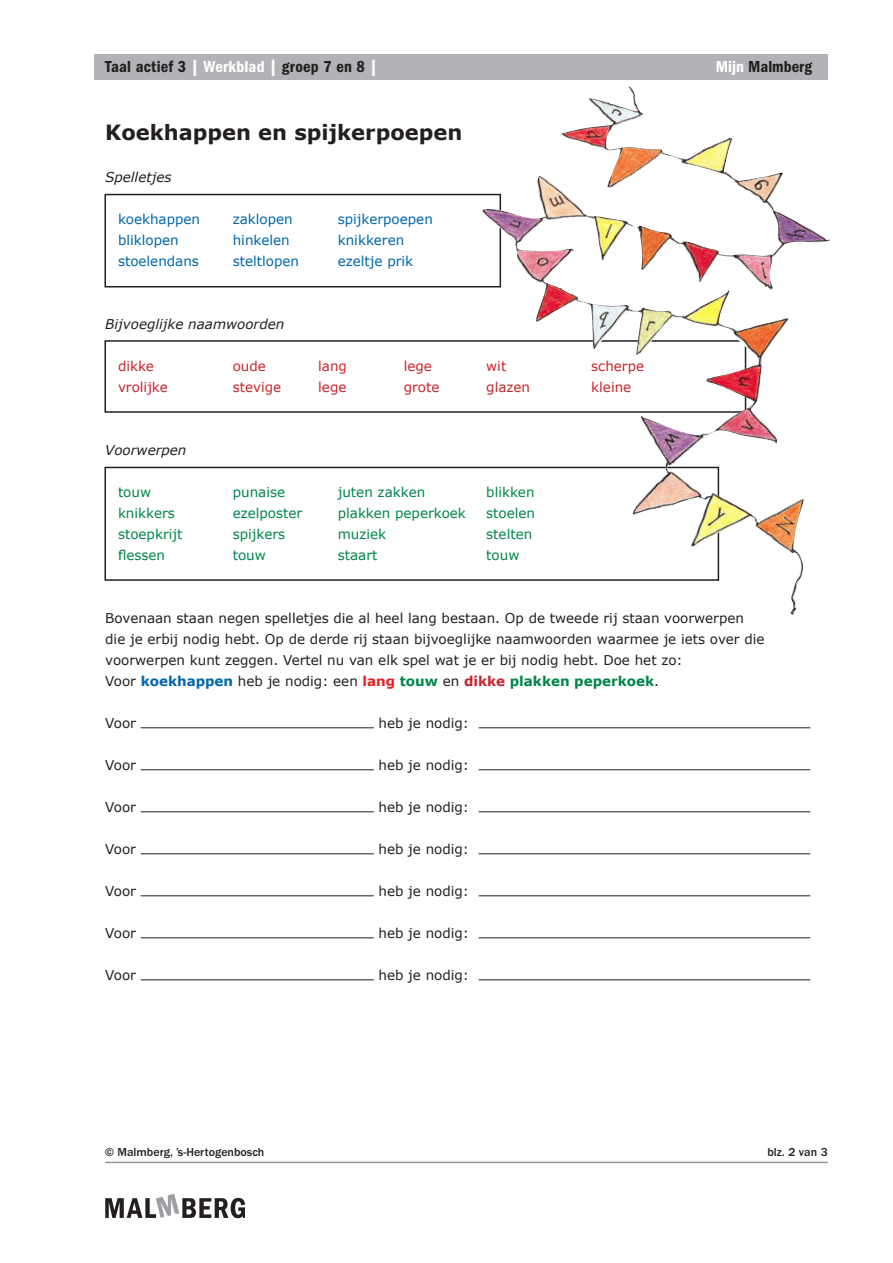
<style>
.page{position:relative;width:893px;height:1263px;background:#fff}
.page>*{position:absolute;margin:0;border:0;box-sizing:border-box;transform-origin:0 0}
.Platte_tekst{font:700 21px "Verdana";color:#231f20}
.t1{font:16.5px "ITC Franklin Gothic Std Dm Cd";letter-spacing:.01em;color:#231f20}
.Platte_tekst-2{font:13.5px/21px "Verdana";color:#231f20}
.Platte_tekst-3{font:13.5px "Verdana";color:#00854a}
.Platte_tekst-4{font:13.5px "Verdana";color:#0067aa}
.Platte_tekst-5{font:13.5px "Verdana";color:#c8242b}
.Platte_tekst-6{font:italic 13.5px "Verdana";color:#231f20}
.t2{font:500 12px "ITC Franklin Gothic Std";color:#231f20}
.s1{color:#fff}
.s2{font-weight:700;color:#0067aa}
.s3{font-weight:700;color:#ee1d23}
.s4{font-weight:700;color:#00854a}
.s5{font-weight:700;color:#c8242b}
</style>
<div class="page">
<svg style="left:105px;top:1194px;width:140px;height:24px"></svg>
<hr style="left:105px;top:1162px;width:723px;height:1px;background:#939598">
<div style="left:95px;top:54px;width:733px;height:25px;background:#b2b3b7"></div>
<hr style="left:141px;top:727px;width:233px;height:1px;background:#231f20">
<hr style="left:479px;top:727px;width:331px;height:1px;background:#231f20">
<hr style="left:141px;top:769px;width:233px;height:1px;background:#231f20">
<hr style="left:479px;top:769px;width:331px;height:1px;background:#231f20">
<hr style="left:141px;top:811px;width:233px;height:1px;background:#231f20">
<hr style="left:479px;top:811px;width:331px;height:1px;background:#231f20">
<hr style="left:141px;top:853px;width:233px;height:1px;background:#231f20">
<hr style="left:479px;top:853px;width:331px;height:1px;background:#231f20">
<hr style="left:141px;top:895px;width:233px;height:1px;background:#231f20">
<hr style="left:479px;top:895px;width:331px;height:1px;background:#231f20">
<hr style="left:141px;top:937px;width:233px;height:1px;background:#231f20">
<hr style="left:479px;top:937px;width:331px;height:1px;background:#231f20">
<hr style="left:141px;top:979px;width:233px;height:1px;background:#231f20">
<hr style="left:479px;top:979px;width:331px;height:1px;background:#231f20">
<div style="left:104px;top:194px;width:397px;height:93px;border:2px solid #231f20"></div>
<div style="left:104px;top:340px;width:642px;height:73px;border:2px solid #231f20"></div>
<div style="left:104px;top:467px;width:615px;height:114px;border:2px solid #231f20"></div>
<img style="left:481px;top:86px;width:349px;height:460px">
<p class="t1" style="left:105px;top:58px;width:274px">Taal actief 3 <span class="s1">| Werkblad |</span> groep 7 en 8 <span class="s1">|</span></p>
<p class="t1" style="left:716px;top:58px;width:98px"><span class="s1">Mijn</span> Malmberg</p>
<p class="Platte_tekst" style="left:105px;top:117px;width:359px">Koekhappen en spijkerpoepen</p>
<p class="Platte_tekst-6" style="left:105px;top:168px;width:68px">Spelletjes</p>
<p class="Platte_tekst-4" style="left:118px;top:210px;width:84px">koekhappen</p>
<p class="Platte_tekst-4" style="left:233px;top:210px;width:62px">zaklopen</p>
<p class="Platte_tekst-4" style="left:338px;top:210px;width:97px">spijkerpoepen</p>
<p class="Platte_tekst-4" style="left:118px;top:231px;width:62px">bliklopen</p>
<p class="Platte_tekst-4" style="left:233px;top:231px;width:58px">hinkelen</p>
<p class="Platte_tekst-4" style="left:338px;top:231px;width:68px">knikkeren</p>
<p class="Platte_tekst-4" style="left:118px;top:252px;width:82px">stoelendans</p>
<p class="Platte_tekst-4" style="left:233px;top:252px;width:68px">steltlopen</p>
<p class="Platte_tekst-4" style="left:338px;top:252px;width:77px">ezeltje prik</p>
<p class="Platte_tekst-6" style="left:105px;top:315px;width:181px">Bijvoeglijke naamwoorden</p>
<p class="Platte_tekst-5" style="left:118px;top:357px;width:38px">dikke</p>
<p class="Platte_tekst-5" style="left:233px;top:357px;width:35px">oude</p>
<p class="Platte_tekst-5" style="left:318px;top:357px;width:30px">lang</p>
<p class="Platte_tekst-5" style="left:404px;top:357px;width:30px">lege</p>
<p class="Platte_tekst-5" style="left:486px;top:357px;width:22px">wit</p>
<p class="Platte_tekst-5" style="left:591px;top:357px;width:54px">scherpe</p>
<p class="Platte_tekst-5" style="left:118px;top:378px;width:51px">vrolijke</p>
<p class="Platte_tekst-5" style="left:233px;top:378px;width:50px">stevige</p>
<p class="Platte_tekst-5" style="left:318px;top:378px;width:30px">lege</p>
<p class="Platte_tekst-5" style="left:404px;top:378px;width:37px">grote</p>
<p class="Platte_tekst-5" style="left:486px;top:378px;width:45px">glazen</p>
<p class="Platte_tekst-5" style="left:591px;top:378px;width:42px">kleine</p>
<p class="Platte_tekst-6" style="left:105px;top:441px;width:83px">Voorwerpen</p>
<p class="Platte_tekst-3" style="left:118px;top:483px;width:35px">touw</p>
<p class="Platte_tekst-3" style="left:233px;top:483px;width:54px">punaise</p>
<p class="Platte_tekst-3" style="left:338px;top:483px;width:89px">juten zakken</p>
<p class="Platte_tekst-3" style="left:486px;top:483px;width:50px">blikken</p>
<p class="Platte_tekst-3" style="left:118px;top:504px;width:58px">knikkers</p>
<p class="Platte_tekst-3" style="left:233px;top:504px;width:71px">ezelposter</p>
<p class="Platte_tekst-3" style="left:338px;top:504px;width:130px">plakken peperkoek</p>
<p class="Platte_tekst-3" style="left:486px;top:504px;width:50px">stoelen</p>
<p class="Platte_tekst-3" style="left:118px;top:525px;width:66px">stoepkrijt</p>
<p class="Platte_tekst-3" style="left:233px;top:525px;width:54px">spijkers</p>
<p class="Platte_tekst-3" style="left:338px;top:525px;width:50px">muziek</p>
<p class="Platte_tekst-3" style="left:486px;top:525px;width:48px">stelten</p>
<p class="Platte_tekst-3" style="left:118px;top:546px;width:49px">flessen</p>
<p class="Platte_tekst-3" style="left:233px;top:546px;width:35px">touw</p>
<p class="Platte_tekst-3" style="left:338px;top:546px;width:41px">staart</p>
<p class="Platte_tekst-3" style="left:486px;top:546px;width:35px">touw</p>
<p class="Platte_tekst-2" style="left:105px;top:607px;width:640px">Bovenaan staan negen spelletjes die al heel lang bestaan. Op de tweede rij staan voorwerpen</p>
<p class="Platte_tekst-2" style="left:105px;top:628px;width:661px">die je erbij nodig hebt. Op de derde rij staan bijvoeglijke naamwoorden waarmee je iets over die voorwerpen kunt zeggen. Vertel nu van elk spel wat je er bij nodig hebt. Doe het zo:</p>
<p class="Platte_tekst-2" style="left:105px;top:670px;width:555px">Voor <span class="s2">koekhappen</span> heb je nodig: een <span class="s3">lang</span> <span class="s4">touw</span> en <span class="s5">dikke</span> <span class="s4">plakken peperkoek</span>.</p>
<p class="Platte_tekst-2" style="left:105px;top:712px;width:32px">Voor</p>
<p class="Platte_tekst-2" style="left:378px;top:712px;width:92px">heb je nodig:</p>
<p class="Platte_tekst-2" style="left:105px;top:754px;width:32px">Voor</p>
<p class="Platte_tekst-2" style="left:378px;top:754px;width:92px">heb je nodig:</p>
<p class="Platte_tekst-2" style="left:105px;top:796px;width:32px">Voor</p>
<p class="Platte_tekst-2" style="left:378px;top:796px;width:92px">heb je nodig:</p>
<p class="Platte_tekst-2" style="left:105px;top:838px;width:32px">Voor</p>
<p class="Platte_tekst-2" style="left:378px;top:838px;width:92px">heb je nodig:</p>
<p class="Platte_tekst-2" style="left:105px;top:880px;width:32px">Voor</p>
<p class="Platte_tekst-2" style="left:378px;top:880px;width:92px">heb je nodig:</p>
<p class="Platte_tekst-2" style="left:105px;top:922px;width:32px">Voor</p>
<p class="Platte_tekst-2" style="left:378px;top:922px;width:92px">heb je nodig:</p>
<p class="Platte_tekst-2" style="left:105px;top:964px;width:32px">Voor</p>
<p class="Platte_tekst-2" style="left:378px;top:964px;width:92px">heb je nodig:</p>
<p class="t2" style="left:105px;top:1145px;width:161px">© Malmberg, ’s-Hertogenbosch</p>
<p class="t2" style="left:767px;top:1145px;width:62px">blz. 2 van 3</p>
</div>
